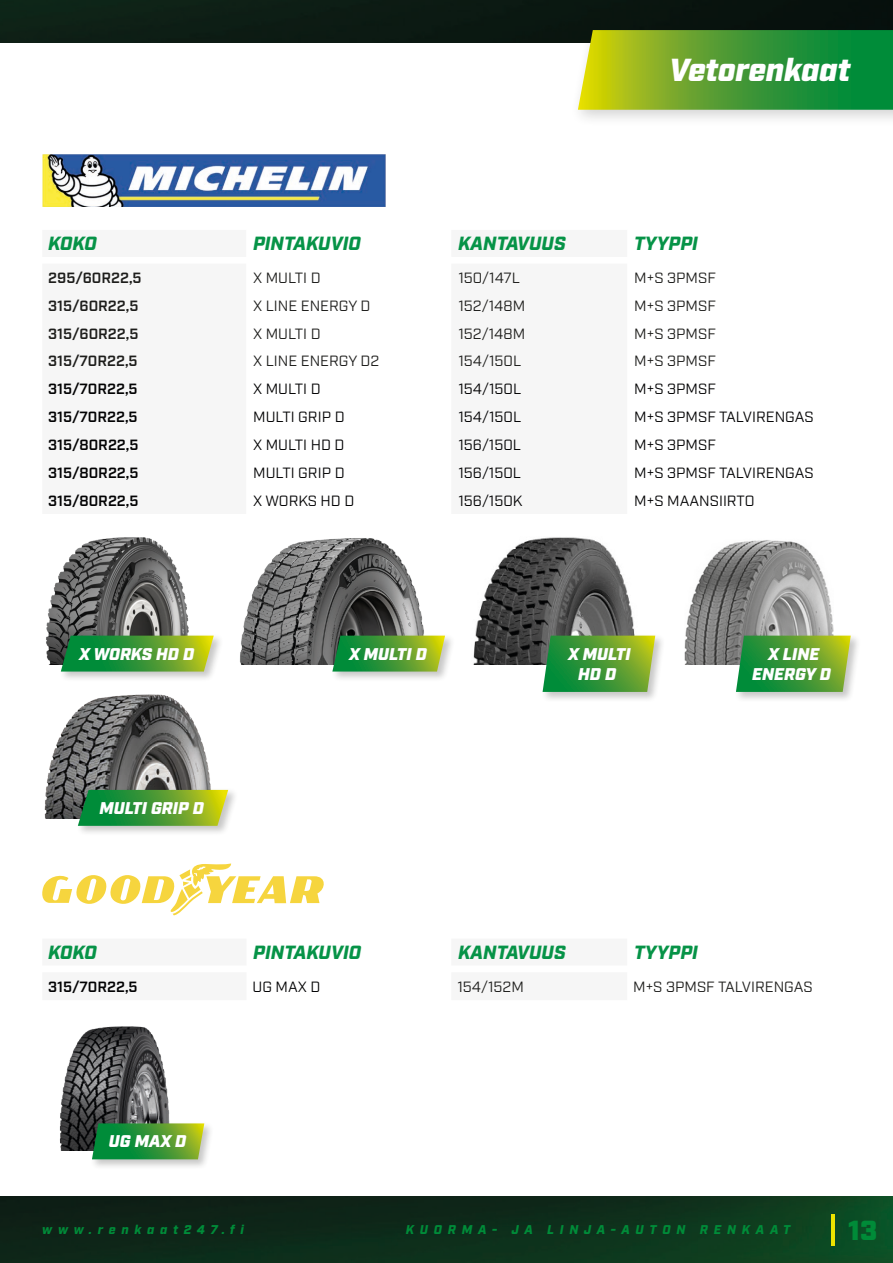
<style>
.page{position:relative;width:893px;height:1263px;background:#fff}
.page>*{position:absolute;margin:0;border:0;box-sizing:border-box;transform-origin:0 0}
.t1{font:italic 900 31.8px "Industry";letter-spacing:-.005em;color:#fff}
.t2{font:900 27.6px "Industry";color:#008b38}
.t3{font:italic 900 19.05px "Industry";color:#069347}
.t4{font:italic 900 16.95px/20.4px "Industry";color:#fff;text-align:center}
.t5{font:14.85px "Industry";color:#020203}
.t6{font:14.85px "Industry";color:#1d1d1b}
.t7{font:600 14.85px "Industry";color:#020203}
.t8{font:600 14.85px "Industry";color:#1d1d1b}
.t9{font:italic 900 12.75px "Industry";letter-spacing:.45em;color:#008c39}
</style>
<div class="page">
<img style="left:0;top:1197px;width:893px;height:66px">
<img style="left:0;top:0;width:893px;height:42px">
<div style="left:570px;top:22px;width:323px;height:105px;background:#1d1d1b;opacity:.2"></div>
<svg style="left:578px;top:30px;width:315px;height:80px;background:#54a131"></svg>
<hr style="left:831px;top:1214px;width:3px;height:32px;background:#ece300">
<img style="left:42px;top:155px;width:344px;height:52px">
<img style="left:46px;top:537px;width:143px;height:127px">
<img style="left:44px;top:694px;width:167px;height:125px">
<img style="left:240px;top:538px;width:184px;height:126px">
<img style="left:473px;top:537px;width:162px;height:128px">
<img style="left:684px;top:540px;width:150px;height:125px">
<div style="left:59px;top:633px;width:165px;height:49px;background:#1d1d1b;opacity:.25"></div>
<svg style="left:61px;top:636px;width:153px;height:35px;background:#499b36"></svg>
<div style="left:76px;top:787px;width:163px;height:49px;background:#1d1d1b;opacity:.25"></div>
<svg style="left:78px;top:790px;width:150px;height:36px;background:#539e36"></svg>
<div style="left:331px;top:633px;width:125px;height:49px;background:#1d1d1b;opacity:.25"></div>
<svg style="left:332px;top:636px;width:113px;height:35px;background:#519d37"></svg>
<div style="left:541px;top:633px;width:125px;height:70px;background:#1d1d1b;opacity:.25"></div>
<svg style="left:543px;top:636px;width:112px;height:56px;background:#509c3a"></svg>
<div style="left:734px;top:633px;width:127px;height:70px;background:#1d1d1b;opacity:.25"></div>
<svg style="left:736px;top:636px;width:115px;height:56px;background:#509d3b"></svg>
<img style="left:59px;top:1026px;width:111px;height:124px">
<div style="left:90px;top:1121px;width:124px;height:49px;background:#1d1d1b;opacity:.25"></div>
<svg style="left:92px;top:1123px;width:112px;height:36px;background:#3e9737"></svg>
<svg style="left:42px;top:863px;width:282px;height:52px"></svg>
<p class="t1" style="left:669px;top:51px;width:183px">Vetorenkaat</p>
<p class="t3" style="left:48px;top:232px;width:50px">KOKO</p>
<p class="t3" style="left:253px;top:232px;width:109px">PINTAKUVIO</p>
<p class="t3" style="left:458px;top:232px;width:109px">KANTAVUUS</p>
<p class="t3" style="left:634px;top:232px;width:65px">TYYPPI</p>
<p class="t8" style="left:48px;top:269px;width:95px">295/60R22,5</p>
<p class="t6" style="left:253px;top:269px;width:69px">X MULTI D</p>
<p class="t6" style="left:458px;top:269px;width:63px">150/147L</p>
<p class="t6" style="left:634px;top:269px;width:83px">M+S 3PMSF</p>
<p class="t8" style="left:48px;top:297px;width:92px">315/60R22,5</p>
<p class="t6" style="left:253px;top:297px;width:119px">X LINE ENERGY D</p>
<p class="t6" style="left:458px;top:297px;width:68px">152/148M</p>
<p class="t6" style="left:634px;top:297px;width:83px">M+S 3PMSF</p>
<p class="t8" style="left:48px;top:325px;width:92px">315/60R22,5</p>
<p class="t6" style="left:253px;top:325px;width:69px">X MULTI D</p>
<p class="t6" style="left:458px;top:325px;width:68px">152/148M</p>
<p class="t6" style="left:634px;top:325px;width:83px">M+S 3PMSF</p>
<p class="t8" style="left:48px;top:352px;width:91px">315/70R22,5</p>
<p class="t6" style="left:253px;top:352px;width:128px">X LINE ENERGY D2</p>
<p class="t6" style="left:458px;top:352px;width:64px">154/150L</p>
<p class="t6" style="left:634px;top:352px;width:83px">M+S 3PMSF</p>
<p class="t7" style="left:48px;top:380px;width:91px">315/70R22,5</p>
<p class="t5" style="left:253px;top:380px;width:69px">X MULTI D</p>
<p class="t5" style="left:458px;top:380px;width:64px">154/150L</p>
<p class="t5" style="left:634px;top:380px;width:83px">M+S 3PMSF</p>
<p class="t7" style="left:48px;top:408px;width:91px">315/70R22,5</p>
<p class="t5" style="left:253px;top:408px;width:93px">MULTI GRIP D</p>
<p class="t5" style="left:458px;top:408px;width:64px">154/150L</p>
<p class="t5" style="left:634px;top:408px;width:181px">M+S 3PMSF TALVIRENGAS</p>
<p class="t7" style="left:48px;top:436px;width:92px">315/80R22,5</p>
<p class="t5" style="left:253px;top:436px;width:93px">X MULTI HD D</p>
<p class="t5" style="left:458px;top:436px;width:64px">156/150L</p>
<p class="t5" style="left:634px;top:436px;width:83px">M+S 3PMSF</p>
<p class="t7" style="left:48px;top:464px;width:92px">315/80R22,5</p>
<p class="t5" style="left:253px;top:464px;width:93px">MULTI GRIP D</p>
<p class="t5" style="left:458px;top:464px;width:64px">156/150L</p>
<p class="t5" style="left:634px;top:464px;width:181px">M+S 3PMSF TALVIRENGAS</p>
<p class="t7" style="left:48px;top:492px;width:92px">315/80R22,5</p>
<p class="t5" style="left:253px;top:492px;width:102px">X WORKS HD D</p>
<p class="t5" style="left:458px;top:492px;width:65px">156/150K</p>
<p class="t5" style="left:634px;top:492px;width:122px">M+S MAANSIIRTO</p>
<p class="t4" style="left:79px;top:644px;width:116px">X WORKS HD D</p>
<p class="t4" style="left:99px;top:799px;width:106px">MULTI GRIP D</p>
<p class="t4" style="left:349px;top:644px;width:79px">X MULTI D</p>
<p class="t4" style="left:568px;top:644px;width:64px">X MULTI</p>
<p class="t4" style="left:578px;top:665px;width:39px">HD D</p>
<p class="t3" style="left:48px;top:941px;width:50px">KOKO</p>
<p class="t3" style="left:253px;top:941px;width:109px">PINTAKUVIO</p>
<p class="t3" style="left:458px;top:941px;width:109px">KANTAVUUS</p>
<p class="t3" style="left:634px;top:941px;width:65px">TYYPPI</p>
<p class="t4" style="left:752px;top:644px;width:80px">X LINE<br>ENERGY D</p>
<p class="t7" style="left:48px;top:978px;width:91px">315/70R22,5</p>
<p class="t5" style="left:253px;top:978px;width:69px">UG MAX D</p>
<p class="t6" style="left:457px;top:978px;width:68px">154/152M</p>
<p class="t6" style="left:633px;top:978px;width:181px">M+S 3PMSF TALVIRENGAS</p>
<p class="t4" style="left:109px;top:1132px;width:79px">UG MAX D</p>
<p class="t9" style="left:42px;top:1222px;width:203px">www.renkaat247.fi</p>
<p class="t9" style="left:406px;top:1222px;width:386px">KUORMA- JA LINJA-AUTON RENKAAT</p>
<h2 class="t2" style="left:848px;top:1213px;width:31px">13</h2>
</div>
